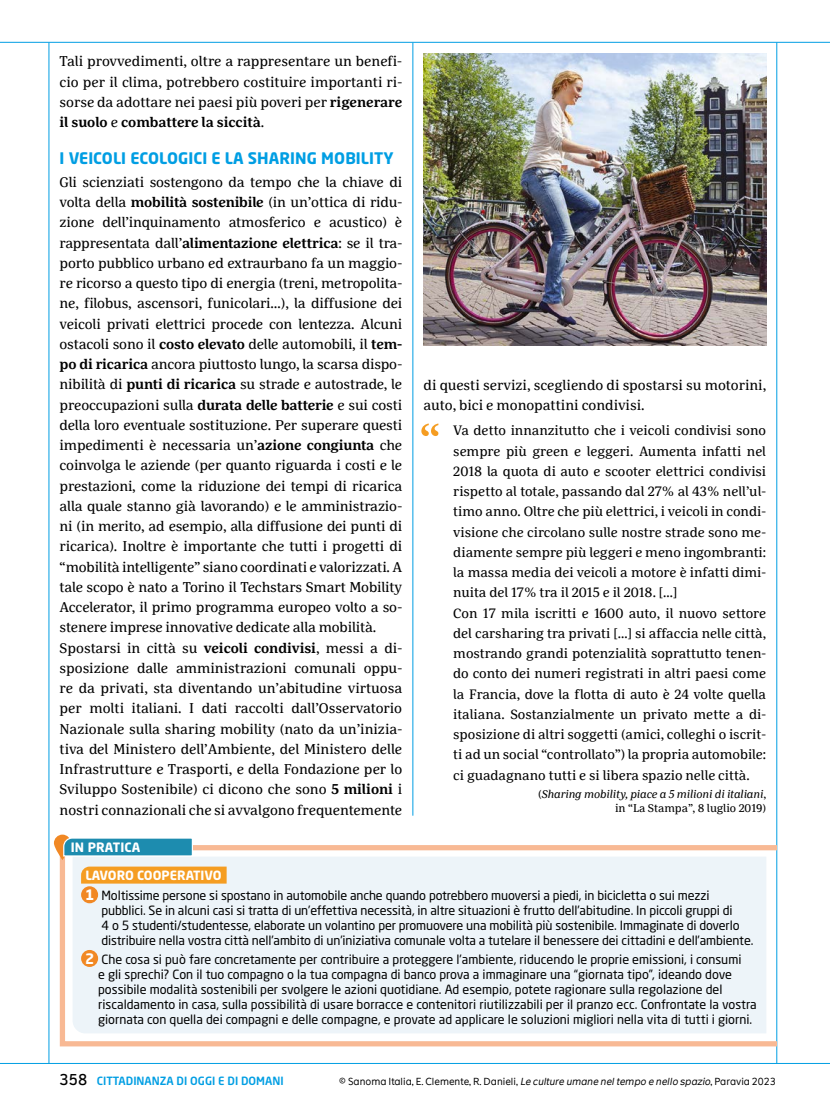
<style>
.page{position:relative;width:830px;height:1106px;background:#fff}
.page>*{position:absolute;margin:0;border:0;box-sizing:border-box;transform-origin:0 0}
.t1{font:700 15.75px "Neo Sans Pro";letter-spacing:.005em;color:#009ee3}
.t2{font:14.1px/20.2px "Marselis Serif OT";letter-spacing:-.01em;color:#000}
.t3{font:13.5px/20.2px "Marselis Serif OT";color:#000}
.t4{font:700 12.75px "Neo Sans Pro";letter-spacing:.01em;color:#fff}
.t5{font:12.6px/15px "Neo Sans Pro";letter-spacing:-.01em;color:#000}
.t6{font:700 12.6px "Neo Sans Pro";color:#fff}
.t7{font:italic 11.25px/13.5px "Marselis Serif OT";color:#000;text-align:right}
.t8{font:500 11.25px "Neo Sans Pro";color:#009ee3}
.t9{font:9.75px "The Message";color:#000}
.s1{font-weight:700}
.s2{font-style:normal}
.s3{font-weight:700;font-size:14.25px;color:#fff}
.s4{font-family:"Daytona Pro";font-weight:400;font-size:15px;color:#000}
.s5{font-style:italic}
</style>
<div class="page">
<hr style="left:0;top:42px;width:829px;height:1px;background:#009ee3">
<hr style="left:49px;top:43px;width:1px;height:1020px;background:#009ee3">
<hr style="left:0;top:1063px;width:829px;height:1px;background:#009ee3">
<hr style="left:776px;top:43px;width:1px;height:1020px;background:#009ee3">
<hr style="left:412px;top:43px;width:1px;height:772px;background:#009ee3">
<svg style="left:421px;top:423px;width:17px;height:13px"></svg>
<div style="left:60px;top:845px;width:719px;height:201px;border:5px solid #f8b994"></div>
<div style="left:73px;top:857px;width:693px;height:176px;background:#edf4f9"></div>
<svg style="left:81px;top:866px;width:145px;height:17px;background:#f4a02a"></svg>
<svg style="left:54px;top:834px;width:17px;height:26px"></svg>
<svg style="left:63px;top:836px;width:130px;height:21px;background:#4fa4be"></svg>
<div style="left:81px;top:886px;width:17px;height:17px;background:#f18824;border-radius:50%"></div>
<div style="left:81px;top:950px;width:17px;height:17px;background:#f18824;border-radius:50%"></div>
<img style="left:423px;top:53px;width:342px;height:292px">
<p class="t2" style="left:60px;top:51px;width:344px;text-align:justify">Tali provvedimenti, oltre a rappresentare un benefi&shy;cio per il clima, potrebbero costituire importanti ri&shy;sorse da adottare nei paesi più poveri per <span class="s1">rigenerare il suolo</span> e <span class="s1">combattere la siccità</span>.</p>
<p class="t1" style="left:60px;top:148px;width:335px">I VEICOLI ECOLOGICI E LA SHARING MOBILITY</p>
<p class="t2" style="left:60px;top:172px;width:344px">Gli scienziati sostengono da tempo che la chiave di volta della <span class="s1">mobilità sostenibile</span> (in un’ottica di ridu&shy;zione dell’inquinamento atmosferico e acustico) è rappresentata dall’<span class="s1">alimentazione elettrica</span>: se il tra&shy;porto pubblico urbano ed extraurbano fa un maggio&shy;re ricorso a questo tipo di energia (treni, metropolita&shy;ne, filobus, ascensori, funicolari…), la diffusione dei veicoli privati elettrici procede con lentezza. Alcuni ostacoli sono il <span class="s1">costo elevato</span> delle automobili, il <span class="s1">tem&shy;po di ricarica</span> ancora piuttosto lungo, la scarsa dispo&shy;nibilità di <span class="s1">punti di ricarica</span> su strade e autostrade, le preoccupazioni sulla <span class="s1">durata delle batterie</span> e sui costi della loro eventuale sostituzione. Per superare questi impedimenti è necessaria un’<span class="s1">azione congiunta</span> che coinvolga le aziende (per quanto riguarda i costi e le prestazioni, come la riduzione dei tempi di ricarica alla quale stanno già lavorando) e le amministrazio&shy;ni (in merito, ad esempio, alla diffusione dei punti di ricarica). Inoltre è importante che tutti i progetti di “mobilità intelligente” siano coordinati e valorizzati. A tale scopo è nato a Torino il Techstars Smart Mobility Accelerator, il primo programma europeo volto a so&shy;stenere imprese innovative dedicate alla mobilità.<br>Spostarsi in città su <span class="s1">veicoli condivisi</span>, messi a di&shy;sposizione dalle amministrazioni comunali oppu&shy;re da privati, sta diventando un’abitudine virtuosa per molti italiani. I dati raccolti dall’Osservatorio Nazionale sulla sharing mobility (nato da un’inizia&shy;tiva del Ministero dell’Ambiente, del Ministero delle Infrastrutture e Trasporti, e della Fondazione per lo Sviluppo Sostenibile) ci dicono che sono <span class="s1">5 milioni</span> i nostri connazionali che si avvalgono frequentemente</p>
<p class="t2" style="left:423px;top:374px;width:344px">di questi servizi, scegliendo di spostarsi su motorini, auto, bici e monopattini condivisi.</p>
<p class="t3" style="left:453px;top:420px;width:314px">Va detto innanzitutto che i veicoli condivisi sono sempre più green e leggeri. Aumenta infatti nel 2018 la quota di auto e scooter elettrici condivisi rispetto al totale, passando dal 27% al 43% nell’ul&shy;timo anno. Oltre che più elettrici, i veicoli in condi&shy;visione che circolano sulle nostre strade sono me&shy;diamente sempre più leggeri e meno ingombranti: la massa media dei veicoli a motore è infatti dimi&shy;nuita del 17% tra il 2015 e il 2018. […]<br>Con 17 mila iscritti e 1600 auto, il nuovo settore del carsharing tra privati […] si affaccia nelle città, mostrando grandi potenzialità soprattutto tenen&shy;do conto dei numeri registrati in altri paesi come la Francia, dove la flotta di auto è 24 volte quella italiana. Sostanzialmente un privato mette a di&shy;sposizione di altri soggetti (amici, colleghi o iscrit&shy;ti ad un social “controllato”) la propria automobile: ci guadagnano tutti e si libera spazio nelle città.</p>
<p class="t7" style="left:537px;top:787px;width:229px"><span class="s2">(</span>Sharing mobility, piace a 5 milioni di italiani<span class="s2">, in “La Stampa”, 8 luglio 2019)</span></p>
<p class="t4" style="left:71px;top:839px;width:71px">IN PRATICA</p>
<p class="t5" style="left:101px;top:887px;width:653px;text-indent:-16px"><span class="s3">1</span> Moltissime persone si spostano in automobile anche quando potrebbero muoversi a piedi, in bicicletta o sui mezzi pubblici. Se in alcuni casi si tratta di un’effettiva necessità, in altre situazioni è frutto dell’abitudine. In piccoli gruppi di<br>4 o 5 studenti/studentesse, elaborate un volantino per promuovere una mobilità più sostenibile. Immaginate di doverlo distribuire nella vostra città nell’ambito di un’iniziativa comunale volta a tutelare il benessere dei cittadini e dell’ambiente.</p>
<p class="t5" style="left:98px;top:951px;width:659px;text-indent:-13px"><span class="s3">2</span> Che cosa si può fare concretamente per contribuire a proteggere l’ambiente, riducendo le proprie emissioni, i consumi<br>e gli sprechi? Con il tuo compagno o la tua compagna di banco prova a immaginare una “giornata tipo”, ideando dove possibile modalità sostenibili per svolgere le azioni quotidiane. Ad esempio, potete ragionare sulla regolazione del riscaldamento in casa, sulla possibilità di usare borracce e contenitori riutilizzabili per il pranzo ecc. Confrontate la vostra giornata con quella dei compagni e delle compagne, e provate ad applicare le soluzioni migliori nella vita di tutti i giorni.</p>
<p class="t6" style="left:85px;top:867px;width:138px">LAVORO COOPERATIVO</p>
<p class="t8" style="left:60px;top:1073px;width:225px"><span class="s4">358</span> CITTADINANZA DI OGGI E DI DOMANI</p>
<p class="t9" style="left:339px;top:1075px;width:438px">© Sanoma Italia, E. Clemente, R. Danieli, <span class="s5">Le culture umane neltempo e nello spazio</span>, Paravia 2023</p>
</div>
